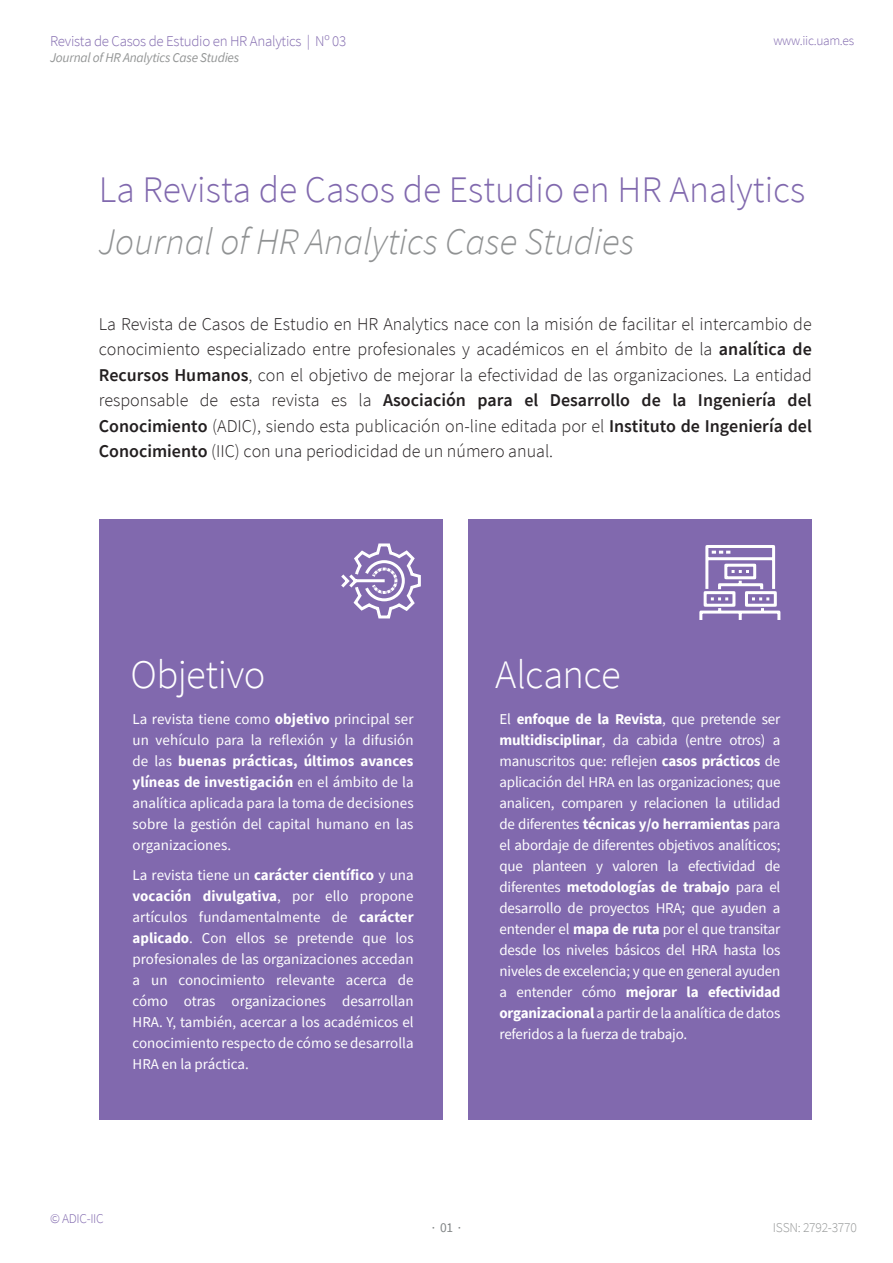
<style>
.page{position:relative;width:893px;height:1263px;background:#fff}
.page>*{position:absolute;margin:0;border:0;box-sizing:border-box;transform-origin:0 0}
.t1{font:300 40.5px "Source Sans Pro";letter-spacing:-.01em;color:#fff}
.t2{font:300 37.5px "Source Sans Pro";color:#8169ae}
.t3{font:italic 300 37.5px "Source Sans Pro";color:#909293}
.t4{font:300 18px/25.5px "Source Sans Pro";color:#231f20;text-align:justify}
.t5{font:15px/21px "Source Sans Pro";color:#fff;text-align:justify}
.t6{font:300 14.85px "Source Sans Pro";letter-spacing:-.02em;color:#8169ae}
.t7{font:300 13.5px "Source Sans Pro";letter-spacing:-.02em;color:#949696}
.t8{font:13.5px "Source Sans Pro";color:#828687}
.t9{font:italic 13.35px "Source Sans Pro";letter-spacing:-.02em;color:#949696}
.t10{font:300 13.35px "Source Sans Pro";letter-spacing:-.025em;color:#8169ae}
.s1{font-weight:600}
.s2{font-weight:700}
</style>
<div class="page">
<div style="left:468px;top:520px;width:344px;height:600px;background:#8169ae"></div>
<div style="left:99px;top:520px;width:344px;height:600px;background:#8169ae"></div>
<svg style="left:341px;top:543px;width:80px;height:76px"></svg>
<svg style="left:699px;top:545px;width:81px;height:75px"></svg>
<p class="t6" style="left:50px;top:32px;width:298px">Revista de Casos de Estudio en HR Analytics | Nº 03</p>
<p class="t9" style="left:50px;top:49px;width:191px">Journal of HR Analytics Case Studies</p>
<p class="t10" style="left:773px;top:32px;width:82px">www.iic.uam.es</p>
<h2 class="t2" style="left:99px;top:166px;width:708px">La Revista de Casos de Estudio en HR Analytics</h2>
<h2 class="t3" style="left:99px;top:219px;width:537px">Journal of HR Analytics Case Studies</h2>
<p class="t4" style="left:99px;top:311px;width:715px">La Revista de Casos de Estudio en HR Analytics nace con la misión de facilitar el intercambio de conocimiento especializado entre profesionales y académicos en el ámbito de la <span class="s1">analítica de Recursos Humanos</span>, con el objetivo de mejorar la efectividad de las organizaciones. La entidad responsable de esta revista es la <span class="s1">Asociación para el Desarrollo de la Ingeniería del Conocimiento</span> (ADIC), siendo esta publicación on-line editada por el <span class="s1">Instituto de Ingeniería del Conocimiento</span> (IIC) con una periodicidad de un número anual.</p>
<h1 class="t1" style="left:130px;top:649px;width:137px">Objetivo</h1>
<h1 class="t1" style="left:495px;top:649px;width:127px">Alcance</h1>
<p class="t5" style="left:133px;top:709px;width:283px">La revista tiene como <span class="s2">objetivo</span> principal ser un vehículo para la reflexión y la difusión de las <span class="s2">buenas prácticas, últimos avances ylíneas de investigación</span> en el ámbito de la analítica aplicada para la toma de decisiones sobre la gestión del capital humano en las organizaciones.</p>
<p class="t5" style="left:133px;top:864px;width:283px">La revista tiene un <span class="s2">carácter científico</span> y una <span class="s2">vocación divulgativa</span>, por ello propone artículos fundamentalmente de <span class="s2">carácter aplicado</span>. Con ellos se pretende que los profesionales de las organizaciones accedan a un conocimiento relevante acerca de cómo otras organizaciones desarrollan HRA. Y, también, acercar a los académicos el conocimiento respecto de cómo se desarrolla HRA en la práctica.</p>
<p class="t5" style="left:499px;top:709px;width:282px">El <span class="s2">enfoque de la Revista</span>, que pretende ser <span class="s2">multidisciplinar</span>, da cabida (entre otros) a manuscritos que: reflejen <span class="s2">casos prácticos</span> de aplicación del HRA en las organizaciones; que analicen, comparen y relacionen la utilidad de diferentes <span class="s2">técnicas y/o herramientas</span> para el abordaje de diferentes objetivos analíticos; que planteen y valoren la efectividad de diferentes <span class="s2">metodologías de trabajo</span> para el desarrollo de proyectos HRA; que ayuden a entender el <span class="s2">mapa de ruta</span> por el que transitar desde los niveles básicos del HRA hasta los niveles de excelencia; y que en general ayuden a entender cómo <span class="s2">mejorar la efectividad organizacional</span> a partir de la analítica de datos referidos a la fuerza de trabajo.</p>
<p class="t10" style="left:50px;top:1211px;width:55px">© ADIC-IIC</p>
<p class="t8" style="left:432px;top:1218px;width:31px">· 01 ·</p>
<p class="t7" style="left:773px;top:1219px;width:85px">ISSN: 2792-3770</p>
</div>
